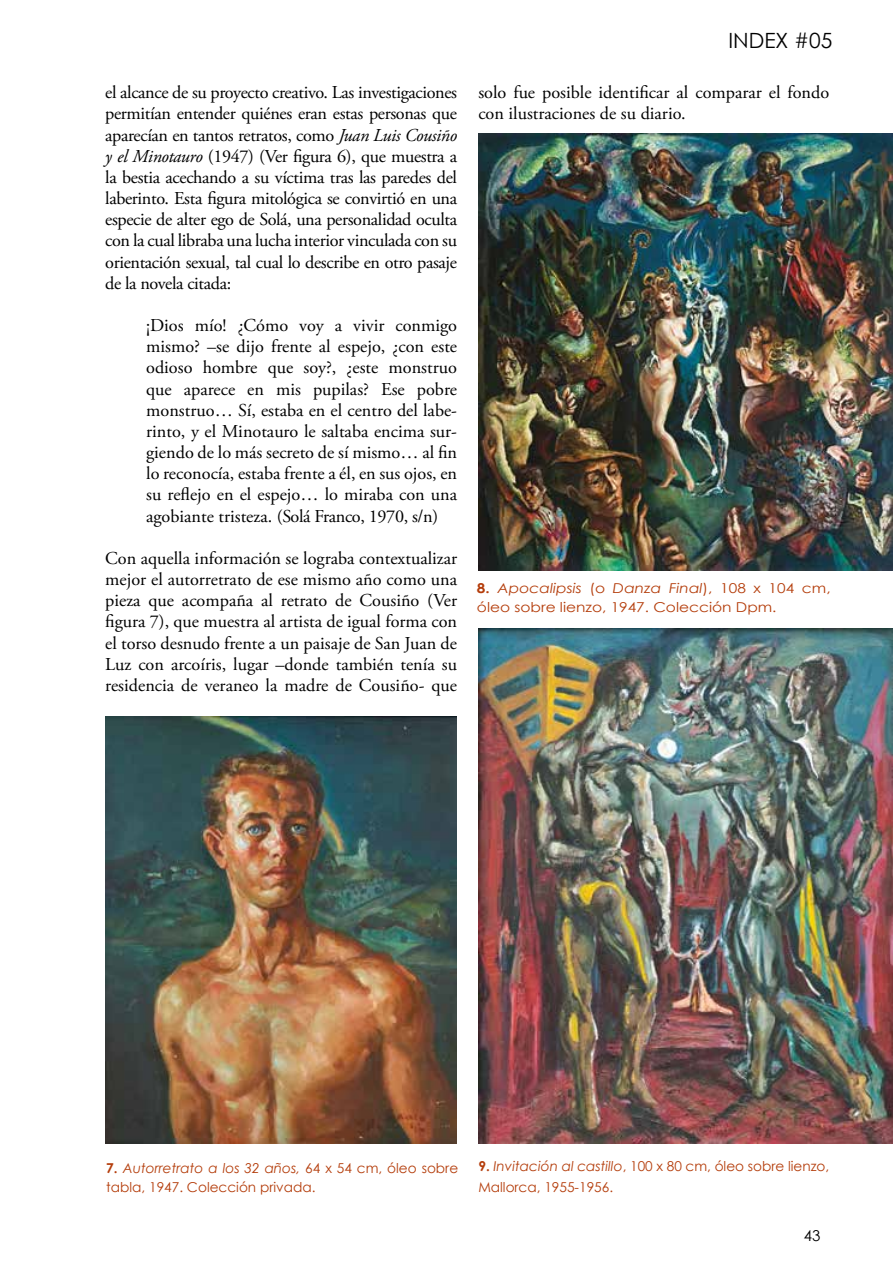
<style>
.page{position:relative;width:893px;height:1263px;background:#fff}
.page>*{position:absolute;margin:0;border:0;box-sizing:border-box;transform-origin:0 0}
.t1{font:21px "Century Gothic";color:#000}
.t2{font:18.15px/21.1px "Adobe Garamond Pro";color:#000;text-align:justify}
.t3{font:15px "Century Gothic";color:#000}
.t4{font:13.65px/21px "Century Gothic";color:#b43d0b}
.t5{font:13.65px/19.6px "Century Gothic";color:#b43d0b;scale:1.13 1}
.s1{font-style:italic}
.s2{font-weight:700}
</style>
<div class="page">
<img style="left:478px;top:134px;width:415px;height:437px">
<img style="left:478px;top:628px;width:415px;height:516px">
<img style="left:105px;top:716px;width:352px;height:428px">
<p class="t2" style="left:105px;top:83px;width:353px">el alcance de su proyecto creativo. Las investigaciones permitían entender quiénes eran estas personas que aparecían en tantos retratos, como <span class="s1">Juan Luis Cousiño y el Minotauro</span> (1947) (Ver figura 6), que muestra a la bestia acechando a su víctima tras las paredes del laberinto. Esta figura mitológica se convirtió en una especie de alter ego de Solá, una personalidad oculta con la cual libraba una lucha interior vinculada con su orientación sexual, tal cual lo describe en otro pasaje de la novela citada:</p>
<p class="t2" style="left:146px;top:315px;width:312px">¡Dios mío! ¿Cómo voy a vivir conmigo mismo? –se dijo frente al espejo, ¿con este odioso hombre que soy?, ¿este monstruo que aparece en mis pupilas? Ese pobre monstruo… Sí, estaba en el centro del labe&shy;rinto, y el Minotauro le saltaba encima sur&shy;giendo de lo más secreto de sí mismo… al fin lo reconocía, estaba frente a él, en sus ojos, en su reflejo en el espejo… lo miraba con una agobiante tristeza. (Solá Franco, 1970, s/n)</p>
<p class="t2" style="left:105px;top:548px;width:353px">Con aquella información se lograba contextualizar mejor el autorretrato de ese mismo año como una pieza que acompaña al retrato de Cousiño (Ver figura 7), que muestra al artista de igual forma con el torso desnudo frente a un paisaje de San Juan de Luz con arcoíris, lugar –donde también tenía su residencia de veraneo la madre de Cousiño- que</p>
<p class="t1" style="left:728px;top:27px;width:106px">INDEX #05</p>
<p class="t2" style="left:478px;top:83px;width:352px">solo fue posible identificar al comparar el fondo con ilustraciones de su diario.</p>
<p class="t5" style="left:477px;top:578px;width:314px"><span class="s2">8.</span> <span class="s1">Apocalipsis</span> (o <span class="s1">Danza Final</span>), 108 x 104 cm, óleo sobre lienzo, 1947. Colección Dpm.</p>
<p class="t4" style="left:106px;top:1157px;width:353px;line-height:19.6px"><span class="s2">7.</span> <span class="s1">Autorretrato a los 32 años,</span> 64 x 54 cm, óleo sobre tabla, 1947. Colección privada.</p>
<p class="t4" style="left:478px;top:1155px;width:352px"><span class="s2">9.</span> <span class="s1">Invitación al castillo</span>, 100 x 80 cm, óleo sobre lienzo,<br>Mallorca, 1955-1956.</p>
<p class="t3" style="left:804px;top:1227px;width:18px">43</p>
</div>
